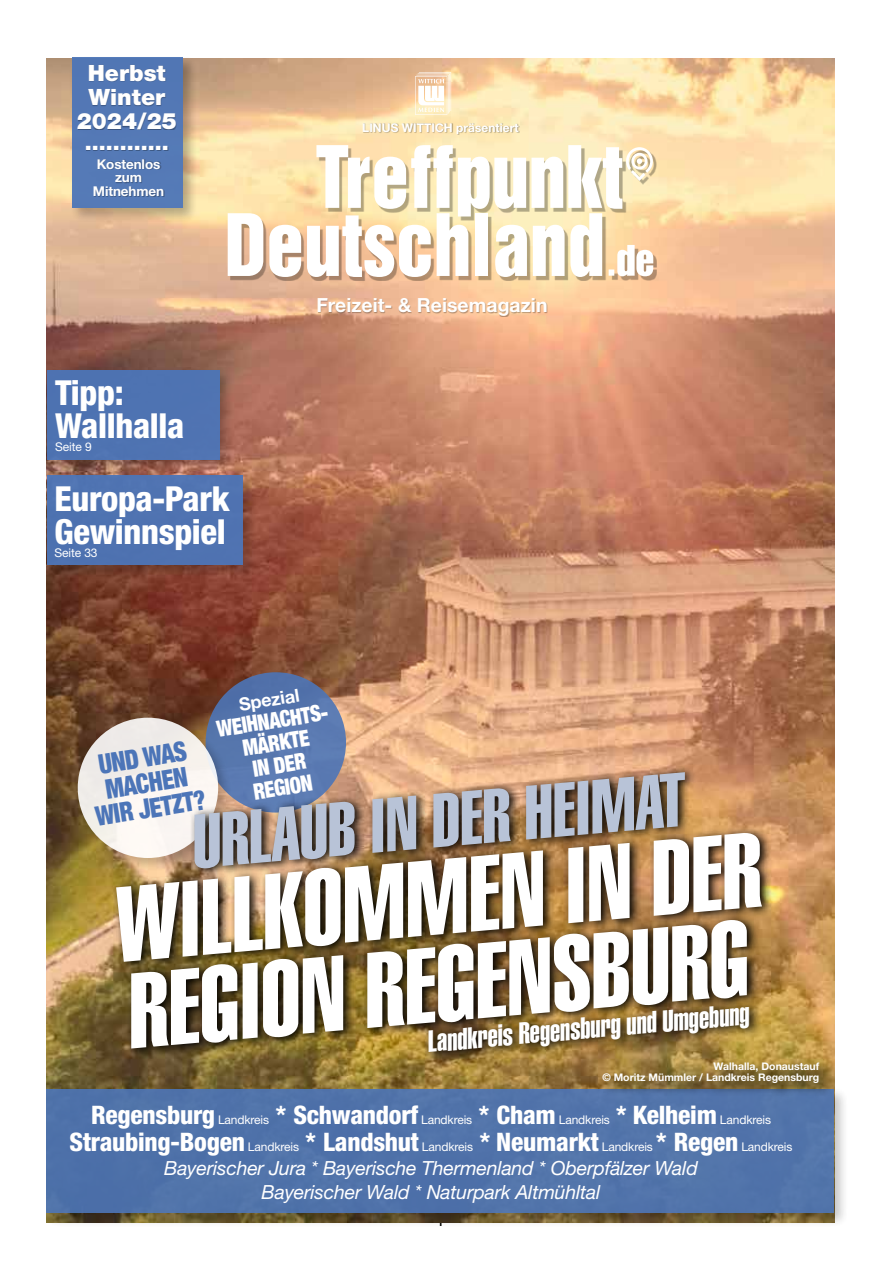
<style>
.page{position:relative;width:881px;height:1263px;background:#fff}
.page>*{position:absolute;margin:0;border:0;box-sizing:border-box;transform-origin:0 0}
.t1{font:105px/87px "Helvetica LT Extra Compressed";color:#fff}
.t2{font:75px "Helvetica LT Extra Compressed";color:#b8c3d7}
.t3{font:800 condensed 34.5px/33px "Helvetica Neue LT";letter-spacing:-.01em;color:#fff}
.t4{font:30px "Helvetica LT Extra Compressed";color:#fff}
.t5{font:900 condensed 27px/25.5px "Helvetica Neue";color:#4c75b8;text-align:center;scale:.9 1}
.t6{font:800 condensed 25.5px "Helvetica Neue LT";letter-spacing:-.01em;color:#fff}
.t7{font:900 condensed 22.5px/22.5px "Helvetica Neue";color:#fff;text-align:center;scale:.9 1}
.t8{font:900 22.5px/24px "Helvetica Neue LT";color:#fff;text-align:center}
.t9{font:900 21px "Helvetica Neue LT";color:#fff}
.t10{font:italic 19.5px/24px "Helvetica Neue LT";letter-spacing:-.01em;color:#fff;text-align:center}
.t11{font:700 19.5px "Helvetica Neue LT";color:#fff}
.t12{font:700 18px "Helvetica Neue LT";color:#fff}
.t13{font:700 13.5px/13.5px "Helvetica Neue LT";letter-spacing:-.01em;color:#fff;text-align:center}
.t14{font:12px "Helvetica Neue LT";letter-spacing:-.01em;color:#fff}
.t15{font:700 12px "Helvetica Neue LT";color:#fff}
.t16{font:700 10.5px/10.5px "Helvetica Neue LT";color:#fff;text-align:right}
.t17{font:700 10.5px "Helvetica Neue LT";color:#000}
.s1{font-weight:800;font-stretch:condensed;font-size:25.5px}
.s2{font-weight:400;font-stretch:normal;font-size:12px}
</style>
<div class="page">
<img style="left:47px;top:58px;width:786px;height:1028px">
<div style="left:205px;top:672px;width:141px;height:140px;background:#5676ad;border-radius:50%"></div>
<div style="left:75px;top:715px;width:158px;height:158px;background:#000;opacity:.25"></div>
<div style="left:78px;top:718px;width:140px;height:140px;background:#efebe8;border-radius:50%"></div>
<div style="left:230px;top:148px;width:426px;height:132px;background:#000;opacity:.3"></div>
<svg style="left:227px;top:213px;width:36px;height:63px"></svg>
<svg style="left:269px;top:225px;width:32px;height:52px"></svg>
<svg style="left:307px;top:145px;width:346px;height:132px"></svg>
<div style="left:362px;top:122px;width:157px;height:13px;background:#000;opacity:.3"></div>
<div style="left:317px;top:298px;width:230px;height:19px;background:#000;opacity:.3"></div>
<div style="left:69px;top:54px;width:129px;height:169px;background:#000;opacity:.3"></div>
<div style="left:72px;top:57px;width:111px;height:151px;background:#547ab6"></div>
<div style="left:43px;top:1086px;width:806px;height:142px;background:#000;opacity:.25"></div>
<div style="left:47px;top:1090px;width:786px;height:123px;background:#5073aa"></div>
<img style="left:111px;top:765px;width:662px;height:294px">
<svg style="left:599px;top:1060px;width:234px;height:33px"></svg>
<svg style="left:415px;top:72px;width:36px;height:43px"></svg>
<div style="left:44px;top:472px;width:214px;height:108px;background:#000;opacity:.24"></div>
<div style="left:47px;top:475px;width:196px;height:90px;background:#4f72b1"></div>
<div style="left:43px;top:367px;width:192px;height:108px;background:#000;opacity:.24"></div>
<div style="left:47px;top:370px;width:172px;height:89px;background:#4c75b8"></div>
<svg style="left:423px;top:999px;width:339px;height:64px"></svg>
<div style="left:78px;top:65px;width:98px;height:65px;background:#000;opacity:.3"></div>
<div style="left:86px;top:146px;width:82px;height:5px;background:#000;opacity:.3"></div>
<div style="left:94px;top:159px;width:70px;height:38px;background:#000;opacity:.3"></div>
<p class="t8" style="left:77px;top:61px;width:101px">Herbst<br>Winter<br>2024/25</p>
<p class="t9" style="left:85px;top:130px;width:86px">............</p>
<p class="t13" style="left:93px;top:157px;width:73px">Kostenlos zum<br>Mitnehmen</p>
<h3 class="t3" style="left:55px;top:375px;width:131px">Tipp:<br>Wallhalla</h3>
<p class="t14" style="left:55px;top:440px;width:38px">Seite 9</p>
<h3 class="t3" style="left:55px;top:481px;width:177px">Europa-Park<br>Gewinnspiel</h3>
<p class="t14" style="left:55px;top:546px;width:44px">Seite 33</p>
<p class="t15" style="left:362px;top:120px;width:158px">LINUS WITTICH präsentiert</p>
<p class="t11" style="left:316px;top:293px;width:233px">Freizeit- &amp; Reisemagazin</p>
<p class="t12" style="left:237px;top:694px;width:62px;rotate:-9deg">Spezial</p>
<p class="t7" style="left:215px;top:717px;width:126px;rotate:-9deg">WEIHNACHTS-<br>MÄRKTE<br>IN DER<br>REGION</p>
<h3 class="t5" style="left:85px;top:752px;width:125px;rotate:-9deg">UND WAS<br>MACHEN<br>WIR JETZT?</h3>
<h2 class="t2" style="left:187px;top:797px;width:495px;rotate:-5deg">URLAUB IN DER HEIMAT</h2>
<h1 class="t1" style="left:109px;top:882px;width:649px;rotate:-5deg">WILLKOMMEN IN DER<br>REGION REGENSBURG</h1>
<p class="t16" style="left:602px;top:1061px;width:218px">Walhalla, Donaustauf<br>© Moritz Mümmler / Landkreis Regensburg</p>
<h3 class="t4" style="left:425px;top:1024px;width:324px;rotate:-5deg">Landkreis Regensburg und Umgebung</h3>
<p class="t14" style="left:91px;top:1112px;width:681px"><span class="s1">Regensburg</span> Landkreis <span class="s1">* Schwandorf</span> Landkreis <span class="s1">* Cham</span> Landkreis <span class="s1">* Kelheim</span> Landkreis</p>
<h3 class="t6" style="left:70px;top:1126px;width:724px">Straubing-Bogen <span class="s2">Landkreis</span> * Landshut <span class="s2">Landkreis</span> * Neumarkt <span class="s2">Landkreis</span> * Regen <span class="s2">Landkreis</span></h3>
<p class="t10" style="left:164px;top:1155px;width:535px">Bayerischer Jura * Bayerische Thermenland * Oberpfälzer Wald<br>Bayerischer Wald * Naturpark Altmühltal</p>
<p class="t17" style="left:437px;top:1216px;width:7px">1</p>
</div>
